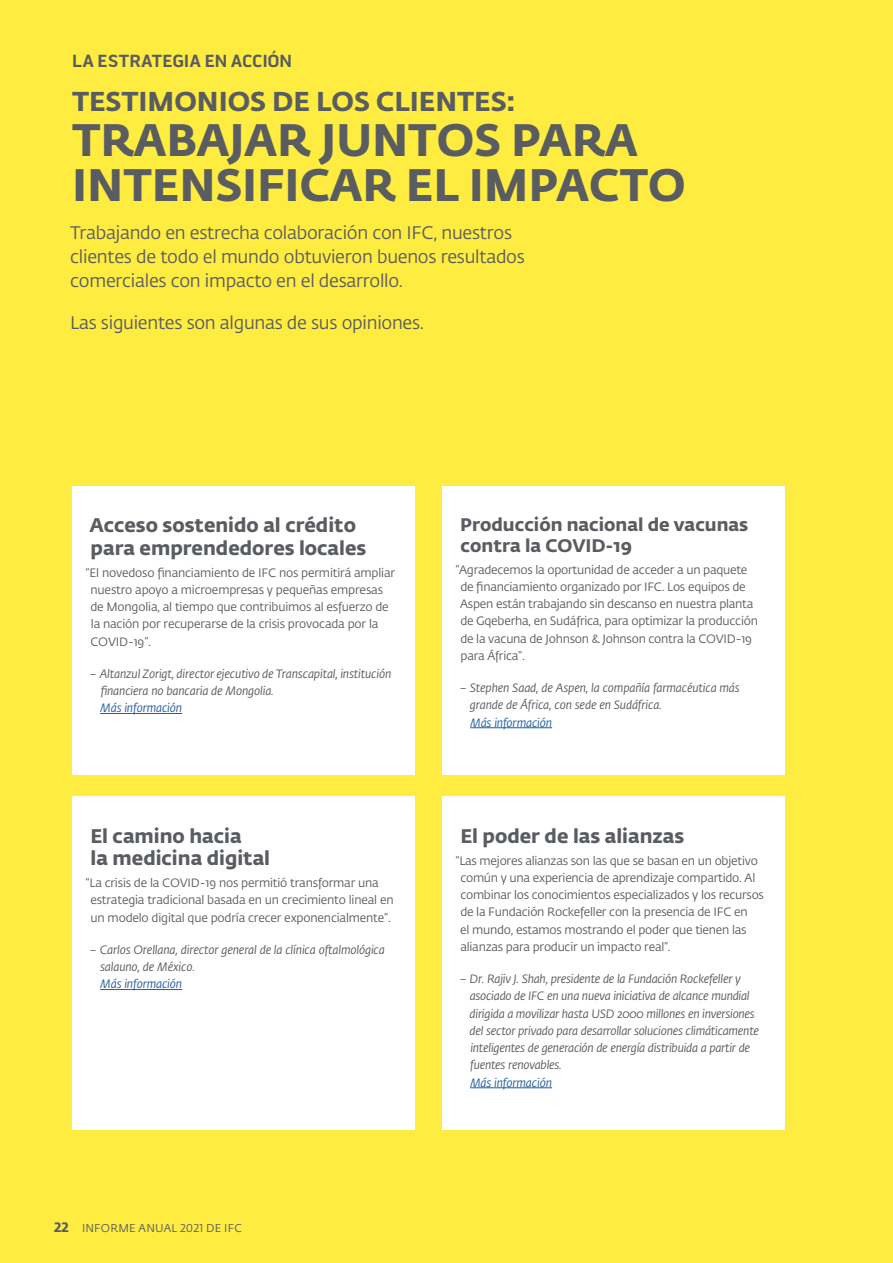
<style>
.page{position:relative;width:893px;height:1263px;background:#ffec40}
.page>*{position:absolute;margin:0;border:0;box-sizing:border-box;transform-origin:0 0}
.t1{font:700 45px/45px "Fedra Sans Std";color:#595c61}
.t2{font:700 27px "Fedra Sans Std";color:#595c61}
.t3{font:700 19.5px/22.5px "Fedra Sans Std";color:#595c61}
.t4{font:18px/24px "Fedra Sans Std";letter-spacing:-.015em;color:#595c61}
.t5{font:700 18px/21px "Fedra Sans Std";color:#595c61}
.t6{font:700 18px "Pill Gothic 600 mg";letter-spacing:-.005em;color:#595c61}
.t7{font:12px/17.2px "Fedra Sans Std";letter-spacing:-.02em;color:#595c61}
.t8{font:italic 12px/17.2px "Fedra Sans Std";letter-spacing:-.025em;color:#595c61}
.t9{font:italic 12px "Fedra Sans Std";letter-spacing:-.015em;color:#215e9f}
.t10{font:11.25px "Fedra Sans Std";letter-spacing:.015em;color:#595c61}
.s1{font-weight:700;font-size:13.5px}
</style>
<div class="page">
<div style="left:72px;top:486px;width:343px;height:288px;background:#fff"></div>
<hr style="left:100px;top:713px;width:82px;height:1px;background:#215e9f">
<div style="left:442px;top:486px;width:343px;height:288px;background:#fff"></div>
<hr style="left:470px;top:727px;width:82px;height:1px;background:#215e9f">
<div style="left:72px;top:797px;width:343px;height:333px;background:#fff"></div>
<hr style="left:100px;top:989px;width:82px;height:1px;background:#215e9f">
<div style="left:442px;top:797px;width:343px;height:333px;background:#fff"></div>
<hr style="left:470px;top:1087px;width:82px;height:1px;background:#215e9f">
<h3 class="t6" style="left:72px;top:50px;width:222px">LA ESTRATEGIA EN ACCIÓN</h3>
<h2 class="t2" style="left:72px;top:84px;width:445px">TESTIMONIOS DE LOS CLIENTES:</h2>
<h1 class="t1" style="left:72px;top:117px;width:615px">TRABAJAR JUNTOS PARA<br>INTENSIFICAR EL IMPACTO</h1>
<h3 class="t4" style="left:70px;top:221px;width:456px">Trabajando en estrecha colaboración con IFC, nuestros clientes de todo el mundo obtuvieron buenos resultados comerciales con impacto en el desarrollo.</h3>
<h3 class="t4" style="left:70px;top:311px;width:355px">Las siguientes son algunas de sus opiniones.</h3>
<h3 class="t3" style="left:90px;top:514px;width:278px">Acceso sostenido al crédito para emprendedores locales</h3>
<p class="t7" style="left:90px;top:564px;width:306px;text-indent:-5px">“El novedoso financiamiento de IFC nos permitirá ampliar nuestro apoyo a microempresas y pequeñas empresas de Mongolia, al tiempo que contribuimos al esfuerzo de la nación por recuperarse de la crisis provocada por la COVID‑19”.</p>
<p class="t8" style="left:101px;top:665px;width:292px;text-indent:-11px">– Altanzul Zorigt, director ejecutivo de Transcapital, institución financiera no bancaria de Mongolia.</p>
<p class="t9" style="left:100px;top:701px;width:83px">Más información</p>
<h3 class="t3" style="left:90px;top:824px;width:181px">El camino hacia<br>la medicina digital</h3>
<p class="t7" style="left:90px;top:874px;width:305px;text-indent:-5px">“La crisis de la COVID‑19 nos permitió transformar una estrategia tradicional basada en un crecimiento lineal en un modelo digital que podría crecer exponencialmente”.</p>
<p class="t8" style="left:100px;top:941px;width:286px;text-indent:-10px">– Carlos Orellana, director general de la clínica oftalmológica salauno, de México.</p>
<p class="t9" style="left:100px;top:977px;width:83px">Más información</p>
<p class="t10" style="left:54px;top:1221px;width:189px"><span class="s1">22</span> INFORME ANUAL 2021 DE IFC</p>
<h3 class="t5" style="left:460px;top:514px;width:289px">Producción nacional de vacunas contra la COVID‑19</h3>
<p class="t7" style="left:460px;top:561px;width:299px;text-indent:-4px">“Agradecemos la oportunidad de acceder a un paquete de financiamiento organizado por IFC. Los equipos de Aspen están trabajando sin descanso en nuestra planta de Gqeberha, en Sudáfrica, para optimizar la producción de la vacuna de Johnson &amp; Johnson contra la COVID‑19 para África”.</p>
<p class="t8" style="left:470px;top:679px;width:271px;text-indent:-10px">– Stephen Saad, de Aspen, la compañía farmacéutica más grande de África, con sede en Sudáfrica.</p>
<p class="t9" style="left:470px;top:715px;width:83px">Más información</p>
<h3 class="t3" style="left:460px;top:824px;width:225px">El poder de las alianzas</h3>
<p class="t7" style="left:460px;top:852px;width:305px;text-indent:-5px">“Las mejores alianzas son las que se basan en un objetivo común y una experiencia de aprendizaje compartido. Al combinar los conocimientos especializados y los recursos de la Fundación Rockefeller con la presencia de IFC en<br>el mundo, estamos mostrando el poder que tienen las alianzas para producir un impacto real”.</p>
<p class="t8" style="left:470px;top:970px;width:291px;text-indent:-10px">– Dr. Rajiv J. Shah, presidente de la Fundación Rockefeller y asociado de IFC en una nueva iniciativa de alcance mundial dirigida a movilizar hasta USD 2000 millones en inversiones del sector privado para desarrollar soluciones climáticamente inteligentes de generación de energía distribuida a partir de fuentes renovables.</p>
<p class="t9" style="left:470px;top:1075px;width:83px">Más información</p>
</div>
